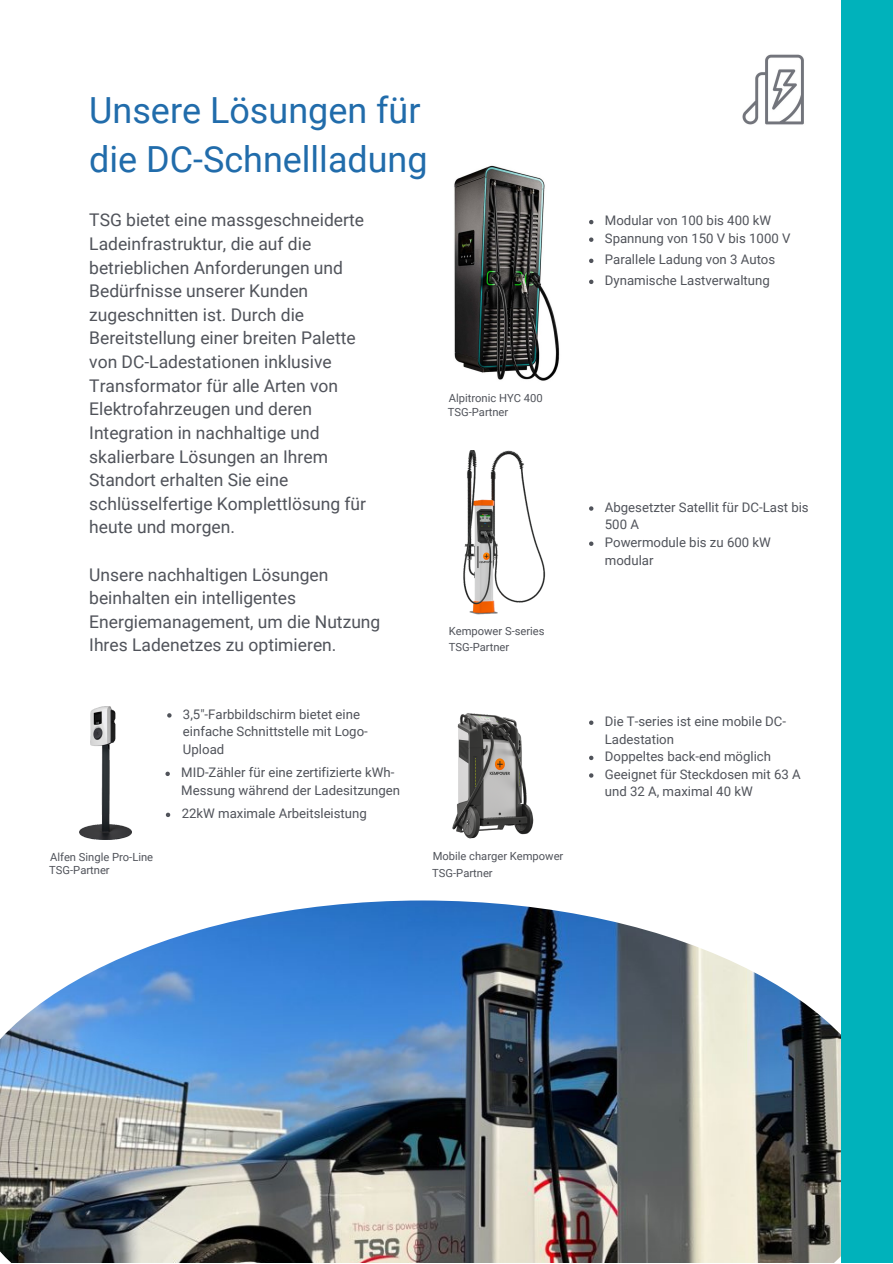
<style>
.page{position:relative;width:893px;height:1264px;background:#fff}
.page>*{position:absolute;margin:0;border:0;box-sizing:border-box;transform-origin:0 0}
.t1{font:36px "Roboto";color:#216cab}
.t2{font:17.4px/23.5px "Roboto";color:#50535a}
.t3{font:13.2px/17.5px "Roboto";color:#50535a}
.t4{font:11.25px "Roboto";color:#50535a}
</style>
<div class="page">
<img style="left:0;top:900px;width:840px;height:362px">
<div style="left:840px;top:0;width:52px;height:1262px;background:#00b2bb"></div>
<img style="left:742px;top:54px;width:62px;height:71px">
<img style="left:454px;top:165px;width:106px;height:216px">
<img style="left:80px;top:706px;width:51px;height:133px">
<img style="left:463px;top:450px;width:83px;height:165px">
<img style="left:452px;top:713px;width:82px;height:126px">
<svg style="left:589px;top:720px;width:4px;height:5px"></svg>
<svg style="left:589px;top:755px;width:4px;height:5px"></svg>
<svg style="left:589px;top:773px;width:4px;height:4px"></svg>
<svg style="left:589px;top:506px;width:4px;height:4px"></svg>
<svg style="left:589px;top:541px;width:4px;height:5px"></svg>
<svg style="left:589px;top:220px;width:4px;height:4px"></svg>
<svg style="left:589px;top:237px;width:4px;height:5px"></svg>
<svg style="left:589px;top:259px;width:4px;height:4px"></svg>
<svg style="left:589px;top:280px;width:4px;height:4px"></svg>
<svg style="left:167px;top:713px;width:4px;height:4px"></svg>
<svg style="left:165px;top:771px;width:5px;height:5px"></svg>
<svg style="left:166px;top:812px;width:4px;height:5px"></svg>
<p class="t1" style="left:89px;top:89px;width:333px">Unsere Lösungen für</p>
<p class="t1" style="left:89px;top:139px;width:340px">die DC-Schnellladung</p>
<p class="t2" style="left:89px;top:209px;width:278px">TSG bietet eine massgeschneiderte<br>Ladeinfrastruktur, die auf die betrieblichen Anforderungen und<br>Bedürfnisse unserer Kunden zugeschnitten ist. Durch die<br>Bereitstellung einer breiten Palette von DC-Ladestationen inklusive<br>Transformator für alle Arten von<br>Elektrofahrzeugen und deren<br>Integration in nachhaltige und skalierbare Lösungen an Ihrem<br>Standort erhalten Sie eine schlüsselfertige Komplettlösung für heute und morgen.</p>
<p class="t2" style="left:89px;top:563px;width:292px">Unsere nachhaltigen Lösungen beinhalten ein intelligentes<br>Energiemanagement, um die Nutzung<br>Ihres Ladenetzes zu optimieren.</p>
<p class="t4" style="left:448px;top:391px;width:95px">Alpitronic HYC 400</p>
<p class="t4" style="left:448px;top:405px;width:62px">TSG-Partner</p>
<p class="t4" style="left:448px;top:624px;width:97px">Kempower S-series</p>
<p class="t4" style="left:448px;top:640px;width:62px">TSG-Partner</p>
<p class="t4" style="left:50px;top:850px;width:105px">Alfen Single Pro-Line</p>
<p class="t3" style="left:183px;top:705px;width:186px">3,5"-Farbbildschirm bietet eine einfache Schnittstelle mit Logo-<br>Upload</p>
<p class="t3" style="left:181px;top:763px;width:220px">MID-Zähler für eine zertifizierte kWh-<br>Messung während der Ladesitzungen</p>
<p class="t3" style="left:182px;top:804px;width:187px">22kW maximale Arbeitsleistung</p>
<p class="t4" style="left:432px;top:850px;width:132px">Mobile charger Kempower</p>
<p class="t4" style="left:49px;top:864px;width:62px">TSG-Partner</p>
<p class="t4" style="left:432px;top:866px;width:62px">TSG-Partner</p>
<p class="t3" style="left:605px;top:212px;width:168px">Modular von 100 bis 400 kW</p>
<p class="t3" style="left:605px;top:230px;width:187px">Spannung von 150 V bis 1000 V</p>
<p class="t3" style="left:605px;top:251px;width:172px">Parallele Ladung von 3 Autos</p>
<p class="t3" style="left:605px;top:272px;width:166px">Dynamische Lastverwaltung</p>
<p class="t3" style="left:605px;top:498px;width:205px">Abgesetzter Satellit für DC-Last bis<br>500 A</p>
<p class="t3" style="left:605px;top:533px;width:167px">Powermodule bis zu 600 kW modular</p>
<p class="t3" style="left:605px;top:712px;width:183px">Die T-series ist eine mobile DC-<br>Ladestation</p>
<p class="t3" style="left:605px;top:748px;width:168px">Doppeltes back-end möglich</p>
<p class="t3" style="left:605px;top:765px;width:197px">Geeignet für Steckdosen mit 63 A und 32 A, maximal 40 kW</p>
</div>
